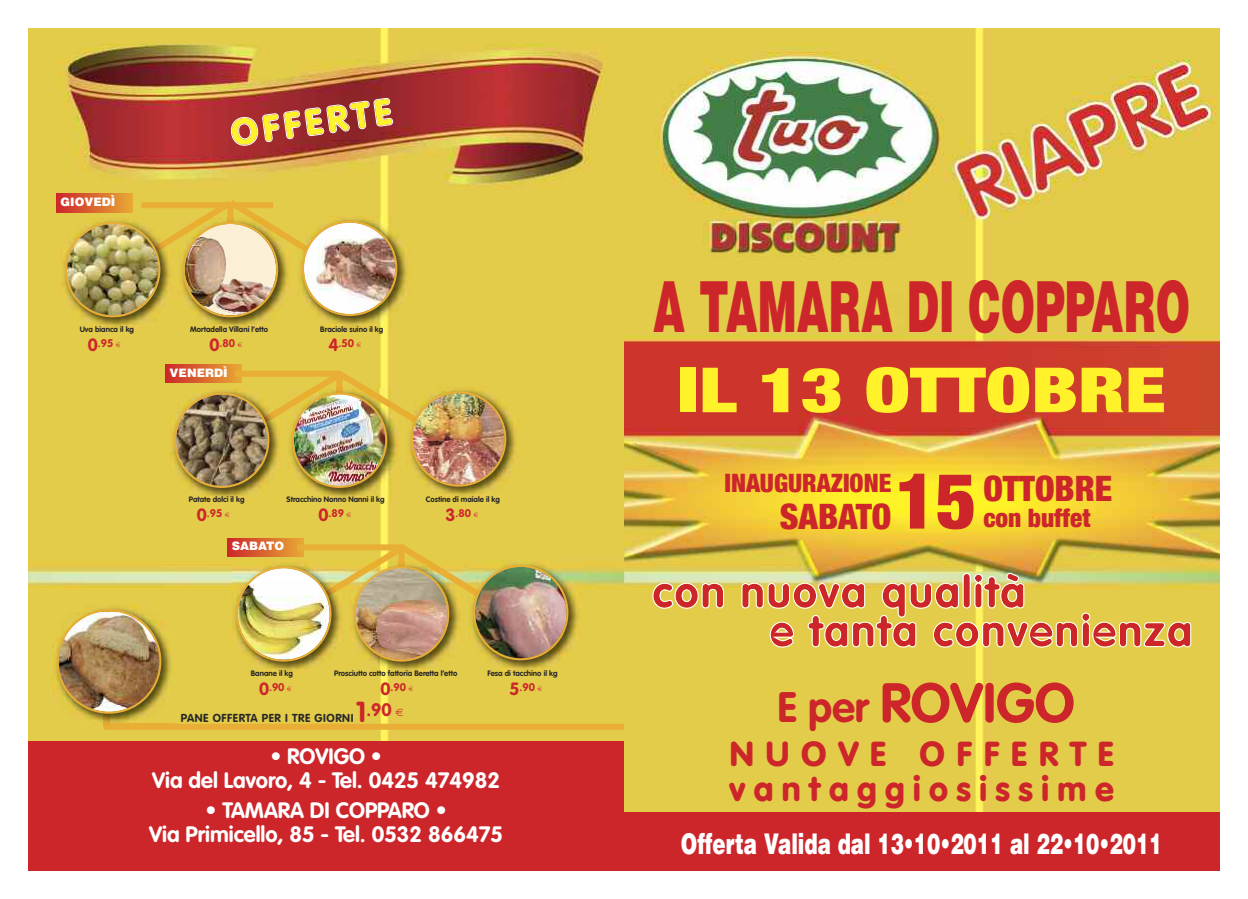
<style>
.page{position:relative;width:1248px;height:899px;background:#fff}
.page>*{position:absolute;margin:0;border:0;box-sizing:border-box;transform-origin:0 0}
.t1{font:900 condensed 77.5px "Helvetica Neue";color:#cc262b}
.t2{font:900 70.5px "Helvetica";color:#cc262b;scale:.59 1}
.t3{font:900 condensed 62.3px "Helvetica Neue";color:#fff12a;scale:1.31 1}
.t4{font:700 55px "VAG Rounded";color:#cc262b}
.t5{font:900 condensed 35px "Helvetica Neue";color:#cc262b}
.t6{font:900 34.2px "VAG Rounded";letter-spacing:.35em;color:#cc262b}
.t7{font:900 34px "VAG Rounded";letter-spacing:.25em;color:#cc262b}
.t8{font:900 28.5px "Helvetica";color:#fff;scale:.7 1}
.t9{font:900 condensed 25.3px "Helvetica Neue";color:#cc262b}
.t10{font:700 22px/24px "VAG Rounded";color:#fff;text-align:center}
.t11{font:700 17.9px "VAG Rounded";color:#cc262b}
.t12{font:900 11.6px "Helvetica";color:#fff}
.t13{font:700 11.4px "VAG Rounded";letter-spacing:.05em;color:#272627}
.t14{font:700 11px "VAG Rounded";color:#cc262b}
.t15{font:700 7.8px "VAG Rounded";color:#272627}
.s1{font-size:17.5px}
.s2{font-size:28.6px}
.s3{font-size:42px}
</style>
<div class="page">
<img style="left:624px;top:28px;width:595px;height:784px">
<svg style="left:652px;top:574px;width:538px;height:73px;background:#ddac5c"></svg>
<svg style="left:28px;top:28px;width:596px;height:713px;background:#d9b547"></svg>
<svg style="left:230px;top:98px;width:163px;height:49px;background:#bb6c3f"></svg>
<div style="left:57px;top:194px;width:76px;height:18px;background:#ce2f2b"></div>
<img style="left:60px;top:217px;width:113px;height:113px">
<img style="left:178px;top:317px;width:113px;height:13px">
<img style="left:297px;top:216px;width:113px;height:113px">
<img style="left:65px;top:194px;width:332px;height:123px">
<div style="left:166px;top:364px;width:76px;height:19px;background:#ce2f2b"></div>
<img style="left:169px;top:388px;width:113px;height:113px">
<img style="left:287px;top:488px;width:113px;height:13px">
<img style="left:406px;top:386px;width:113px;height:113px">
<img style="left:174px;top:365px;width:332px;height:123px">
<div style="left:228px;top:538px;width:76px;height:18px;background:#ce2f2b"></div>
<img style="left:231px;top:561px;width:113px;height:113px">
<img style="left:349px;top:661px;width:113px;height:13px">
<img style="left:468px;top:560px;width:113px;height:113px">
<img style="left:236px;top:538px;width:332px;height:123px">
<div style="left:105px;top:723px;width:519px;height:6px;background:#e9ae35"></div>
<div style="left:104px;top:702px;width:6px;height:27px;background:#e9ae35"></div>
<img style="left:52px;top:604px;width:122px;height:122px">
<img style="left:110px;top:723px;width:64px;height:3px">
<img style="left:104px;top:713px;width:6px;height:13px">
<img style="left:57px;top:609px;width:104px;height:104px">
<div style="left:28px;top:741px;width:596px;height:129px;background:#cc262b"></div>
<div style="left:624px;top:812px;width:595px;height:58px;background:#cc262b"></div>
<svg style="left:116px;top:342px;width:4px;height:5px"></svg>
<svg style="left:237px;top:342px;width:5px;height:5px"></svg>
<svg style="left:356px;top:342px;width:5px;height:5px"></svg>
<svg style="left:225px;top:513px;width:4px;height:4px"></svg>
<svg style="left:346px;top:513px;width:5px;height:4px"></svg>
<svg style="left:473px;top:513px;width:5px;height:4px"></svg>
<svg style="left:287px;top:686px;width:4px;height:5px"></svg>
<svg style="left:408px;top:686px;width:5px;height:5px"></svg>
<svg style="left:537px;top:686px;width:5px;height:4px"></svg>
<svg style="left:396px;top:708px;width:7px;height:7px"></svg>
<h3 class="t12" style="left:61px;top:195px;width:56px">GIOVEDÌ</h3>
<p class="t15" style="left:80px;top:326px;width:56px">Uva bianca il kg</p>
<h3 class="t14" style="left:88px;top:338px;width:27px"><span class="s1">0</span>.95</h3>
<p class="t15" style="left:190px;top:326px;width:79px">Mortadella Villani l’etto</p>
<h3 class="t14" style="left:209px;top:338px;width:27px"><span class="s1">0</span>.80</h3>
<h3 class="t12" style="left:170px;top:366px;width:60px">VENERDÌ</h3>
<p class="t15" style="left:320px;top:326px;width:64px">Braciole suino il kg</p>
<h3 class="t14" style="left:328px;top:338px;width:27px"><span class="s1">4</span>.50</h3>
<p class="t15" style="left:189px;top:496px;width:57px">Patate dolci il kg</p>
<h3 class="t14" style="left:197px;top:509px;width:27px"><span class="s1">0</span>.95</h3>
<p class="t15" style="left:286px;top:496px;width:99px">Stracchino Nonno Nanni il kg</p>
<h3 class="t14" style="left:318px;top:509px;width:27px"><span class="s1">0</span>.89</h3>
<h3 class="t12" style="left:232px;top:539px;width:54px">SABATO</h3>
<p class="t15" style="left:425px;top:496px;width:76px">Costine di maiale il kg</p>
<h3 class="t14" style="left:445px;top:509px;width:27px"><span class="s1">3</span>.80</h3>
<p class="t15" style="left:251px;top:670px;width:44px">Banane il kg</p>
<h3 class="t14" style="left:259px;top:682px;width:27px"><span class="s1">0</span>.90</h3>
<p class="t15" style="left:334px;top:670px;width:125px">Prosciutto cotto fattoria Beretta l’etto</p>
<h3 class="t14" style="left:380px;top:682px;width:27px"><span class="s1">0</span>.90</h3>
<p class="t15" style="left:487px;top:670px;width:72px">Fesa di tacchino il kg</p>
<h3 class="t14" style="left:509px;top:682px;width:27px"><span class="s1">5</span>.90</h3>
<h3 class="t11" style="left:356px;top:701px;width:37px"><span class="s2">1</span>.90</h3>
<h3 class="t10" style="left:152px;top:745px;width:349px">• ROVIGO •<br>Via del Lavoro, 4 - Tel. 0425 474982</h3>
<h3 class="t10" style="left:149px;top:799px;width:355px">• TAMARA DI COPPARO •<br>Via Primicello, 85 - Tel. 0532 866475</h3>
<h3 class="t13" style="left:181px;top:713px;width:174px">PANE OFFERTA PER I TRE GIORNI</h3>
<h2 class="t2" style="left:653px;top:266px;width:911px">A TAMARA DI COPPARO</h2>
<h3 class="t3" style="left:677px;top:351px;width:374px">IL 13 OTTOBRE</h3>
<h3 class="t9" style="left:724px;top:467px;width:168px">INAUGURAZIONE</h3>
<h3 class="t5" style="left:779px;top:495px;width:113px">SABATO</h3>
<h1 class="t1" style="left:895px;top:453px;width:82px">15</h1>
<h3 class="t5" style="left:983px;top:467px;width:130px">OTTOBRE</h3>
<h3 class="t9" style="left:983px;top:503px;width:109px">con buffet</h3>
<h3 class="t4" style="left:777px;top:680px;width:298px"><span class="s3">E per</span> ROVIGO</h3>
<h3 class="t6" style="left:729px;top:739px;width:385px">NUOVE OFFERTE</h3>
<h3 class="t7" style="left:729px;top:774px;width:386px">vantaggiosissime</h3>
<h3 class="t8" style="left:681px;top:827px;width:689px">Offerta Valida dal 13•10•2011 al 22•10•2011</h3>
</div>
